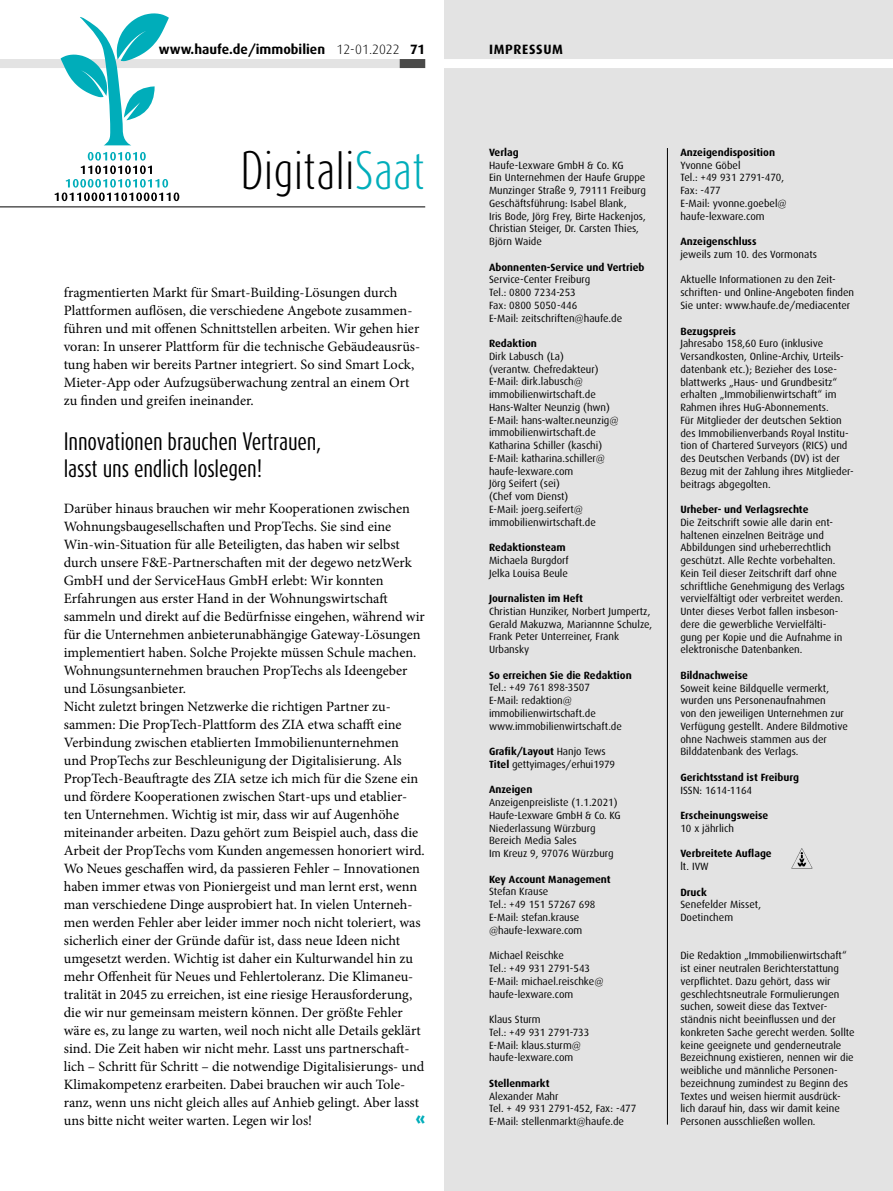
<style>
.page{position:relative;width:893px;height:1191px;background:#fff}
.page>*{position:absolute;margin:0;border:0;box-sizing:border-box;transform-origin:0 0}
.t1{font:300 45px "Dax Compact";color:#000}
.t2{font:21px/27px "Dax Compact";letter-spacing:-.01em;color:#000}
.t3{font:900 16.5px "Dax";color:#00adba}
.t4{font:14.25px/18px "Minion Pro";color:#000}
.t5{font:700 13.5px "Dax";color:#000}
.t6{font:700 13.5px "Dax";letter-spacing:.05em;color:#000}
.t7{font:10.5px/12.8px "Dax";color:#000}
.t8{font:700 10.5px "Dax";color:#000}
.s1{font-weight:300}
.s2{font-weight:700}
.s3{color:#00adba}
</style>
<div class="page">
<div style="left:444px;top:0;width:449px;height:1191px;background:#e3e3e3"></div>
<div style="left:0;top:59px;width:425px;height:9px;background:#e3e3e3"></div>
<div style="left:400px;top:59px;width:25px;height:9px;background:#4a4a49"></div>
<div style="left:441px;top:59px;width:452px;height:9px;background:#fff"></div>
<hr style="left:0;top:207px;width:425px;height:1px;background:#000">
<svg style="left:55px;top:152px;width:124px;height:49px"></svg>
<svg style="left:61px;top:13px;width:108px;height:132px"></svg>
<hr style="left:667px;top:148px;width:1px;height:976px;background:#000">
<img style="left:792px;top:848px;width:21px;height:21px">
<p class="t5" style="left:159px;top:41px;width:268px">www.haufe.de/immobilien <span class="s1">12-01.2022</span> 71</p>
<p class="t6" style="left:489px;top:41px;width:76px">IMPRESSUM</p>
<p class="t8" style="left:489px;top:146px;width:31px">Verlag</p>
<p class="t7" style="left:489px;top:159px;width:158px">Haufe-Lexware GmbH &amp; Co. KG<br>Ein Unternehmen der Haufe Gruppe<br>Munzinger Straße 9, 79111 Freiburg<br>Geschäftsführung: Isabel Blank,<br>Iris Bode, Jörg Frey, Birte Hackenjos,<br>Christian Steiger, Dr. Carsten Thies,<br>Björn Waide</p>
<p class="t8" style="left:489px;top:261px;width:157px">Abonnenten-Service und Vertrieb</p>
<p class="t7" style="left:489px;top:273px;width:135px">Service-Center Freiburg<br>Tel.: 0800 7234-253<br>Fax: 0800 5050-446<br>E-Mail: zeitschriften@haufe.de</p>
<p class="t8" style="left:489px;top:337px;width:49px">Redaktion</p>
<p class="t7" style="left:489px;top:350px;width:131px">Dirk Labusch (La)<br>(verantw. Chefredakteur)<br>E-Mail: dirk.labusch@ immobilienwirtschaft.de<br>Hans-Walter Neunzig (hwn)<br>E-Mail: hans-walter.neunzig@ immobilienwirtschaft.de<br>Katharina Schiller (kaschi)<br>E-Mail: katharina.schiller@ haufe-lexware.com<br>Jörg Seifert (sei)<br>(Chef vom Dienst)<br>E-Mail: joerg.seifert@ immobilienwirtschaft.de</p>
<p class="t8" style="left:489px;top:541px;width:78px">Redaktionsteam</p>
<p class="t7" style="left:489px;top:554px;width:81px">Michaela Burgdorf<br>Jelka Louisa Beule</p>
<p class="t8" style="left:489px;top:592px;width:95px">Journalisten im Heft</p>
<p class="t7" style="left:489px;top:605px;width:165px">Christian Hunziker, Norbert Jumpertz,<br>Gerald Makuzwa, Mariannne Schulze,<br>Frank Peter Unterreiner, Frank<br>Urbansky</p>
<p class="t8" style="left:489px;top:669px;width:144px">So erreichen Sie die Redaktion</p>
<p class="t7" style="left:489px;top:681px;width:134px">Tel.: +49 761 898-3507<br>E-Mail: redaktion@ immobilienwirtschaft.de www.immobilienwirtschaft.de</p>
<p class="t7" style="left:489px;top:745px;width:128px"><span class="s2">Grafik/Layout</span> Hanjo Tews<br><span class="s2">Titel</span> gettyimages/erhui1979</p>
<p class="t8" style="left:489px;top:783px;width:45px">Anzeigen</p>
<p class="t7" style="left:489px;top:796px;width:133px">Anzeigenpreisliste (1.1.2021)<br>Haufe-Lexware GmbH &amp; Co. KG<br>Niederlassung Würzburg<br>Bereich Media Sales<br>Im Kreuz 9, 97076 Würzburg</p>
<p class="t8" style="left:489px;top:873px;width:123px">Key Account Management</p>
<p class="t7" style="left:489px;top:885px;width:108px">Stefan Krause<br>Tel.: +49 151 57267 698<br>E-Mail: stefan.krause @haufe-lexware.com</p>
<p class="t7" style="left:489px;top:949px;width:116px">Michael Reischke<br>Tel.: +49 931 2791-543<br>E-Mail: michael.reischke@ haufe-lexware.com</p>
<p class="t7" style="left:489px;top:1013px;width:102px">Klaus Sturm<br>Tel.: +49 931 2791-733<br>E-Mail: klaus.sturm@ haufe-lexware.com</p>
<p class="t8" style="left:489px;top:1077px;width:62px">Stellenmarkt</p>
<p class="t7" style="left:489px;top:1089px;width:149px">Alexander Mahr<br>Tel. + 49 931 2791-452, Fax: -477<br>E-Mail: stellenmarkt@haufe.de</p>
<h1 class="t1" style="left:241px;top:141px;width:186px">Digitali<span class="s3">Saat</span></h1>
<p class="t8" style="left:680px;top:146px;width:96px">Anzeigendisposition</p>
<p class="t7" style="left:680px;top:159px;width:108px">Yvonne Göbel<br>Tel.: +49 931 2791-470,<br>Fax: -477<br>E-Mail: yvonne.goebel@ haufe-lexware.com</p>
<p class="t8" style="left:680px;top:235px;width:78px">Anzeigenschluss</p>
<p class="t7" style="left:680px;top:248px;width:138px">jeweils zum 10. des Vormonats</p>
<p class="t7" style="left:680px;top:273px;width:175px">Aktuelle Informationen zu den Zeit&shy;schriften- und Online-Angeboten finden<br>Sie unter: www.haufe.de/mediacenter</p>
<p class="t8" style="left:680px;top:325px;width:57px">Bezugspreis</p>
<p class="t7" style="left:680px;top:337px;width:174px">Jahresabo 158,60 Euro (inklusive Versandkosten, Online-Archiv, Urteils&shy;datenbank etc.); Bezieher des Lose&shy;blattwerks „Haus- und Grundbesitz“ erhalten „Immobilienwirtschaft“ im Rahmen ihres HuG-Abonnements.<br>Für Mitglieder der deutschen Sektion des Immobilienverbands Royal Institu&shy;tion of Chartered Surveyors (RICS) und des Deutschen Verbands (DV) ist der Bezug mit der Zahlung ihres Mitglieder&shy;beitrags abgegolten.</p>
<p class="t8" style="left:680px;top:503px;width:130px">Urheber- und Verlagsrechte</p>
<p class="t7" style="left:680px;top:516px;width:166px">Die Zeitschrift sowie alle darin ent&shy;haltenen einzelnen Beiträge und Abbildungen sind urheberrechtlich geschützt. Alle Rechte vorbehalten.<br>Kein Teil dieser Zeitschrift darf ohne schriftliche Genehmigung des Verlags vervielfältigt oder verbreitet werden.<br>Unter dieses Verbot fallen insbeson&shy;dere die gewerbliche Vervielfälti&shy;gung per Kopie und die Aufnahme in elektronische Datenbanken.</p>
<p class="t8" style="left:680px;top:669px;width:69px">Bildnachweise</p>
<p class="t7" style="left:680px;top:681px;width:169px">Soweit keine Bildquelle vermerkt, wurden uns Personenaufnahmen<br>von den jeweiligen Unternehmen zur Verfügung gestellt. Andere Bildmotive ohne Nachweis stammen aus der Bilddatenbank des Verlags.</p>
<p class="t8" style="left:680px;top:771px;width:120px">Gerichtsstand ist Freiburg</p>
<p class="t7" style="left:680px;top:783px;width:73px">ISSN: 1614-1164</p>
<p class="t8" style="left:680px;top:809px;width:90px">Erscheinungsweise</p>
<p class="t7" style="left:680px;top:822px;width:55px">10 x jährlich</p>
<p class="t8" style="left:680px;top:847px;width:93px">Verbreitete Auflage</p>
<p class="t7" style="left:680px;top:860px;width:30px">lt. IVW</p>
<p class="t8" style="left:680px;top:886px;width:28px">Druck</p>
<p class="t7" style="left:680px;top:898px;width:82px">Senefelder Misset,<br>Doetinchem</p>
<p class="t7" style="left:680px;top:949px;width:176px">Die Redaktion „Immobilienwirtschaft“ ist einer neutralen Berichterstattung verpflichtet. Dazu gehört, dass wir geschlechtsneutrale Formulierungen suchen, soweit diese das Textver&shy;ständnis nicht beeinflussen und der konkreten Sache gerecht werden. Sollte keine geeignete und genderneutrale Bezeichnung existieren, nennen wir die weibliche und männliche Personen&shy;bezeichnung zumindest zu Beginn des Textes und weisen hiermit ausdrück&shy;lich darauf hin, dass wir damit keine Personen ausschließen wollen.</p>
<p class="t4" style="left:64px;top:284px;width:358px">fragmentierten Markt für Smart-Building-Lösungen durch Plattformen auflösen, die verschiedene Angebote zusammen&shy;führen und mit offenen Schnittstellen arbeiten. Wir gehen hier voran: In unserer Plattform für die technische Gebäudeausrüs&shy;tung haben wir bereits Partner integriert. So sind Smart Lock, Mieter-App oder Aufzugsüberwachung zentral an einem Ort zu finden und greifen ineinander.</p>
<h2 class="t2" style="left:64px;top:428px;width:259px">Innovationen brauchen Vertrauen, lasst uns endlich loslegen!</h2>
<p class="t4" style="left:64px;top:500px;width:363px">Darüber hinaus brauchen wir mehr Kooperationen zwischen Wohnungsbaugesellschaften und PropTechs. Sie sind eine Win-win-Situation für alle Beteiligten, das haben wir selbst durch unsere F&amp;E-Partnerschaften mit der degewo netzWerk GmbH und der ServiceHaus GmbH erlebt: Wir konnten Erfahrungen aus erster Hand in der Wohnungswirtschaft sammeln und direkt auf die Bedürfnisse eingehen, während wir für die Unternehmen anbieterunabhängige Gateway-Lösungen implementiert haben. Solche Projekte müssen Schule machen.<br>Wohnungsunternehmen brauchen PropTechs als Ideengeber und Lösungsanbieter.<br>Nicht zuletzt bringen Netzwerke die richtigen Partner zu&shy;sammen: Die PropTech-Plattform des ZIA etwa schafft eine Verbindung zwischen etablierten Immobilienunternehmen und PropTechs zur Beschleunigung der Digitalisierung. Als PropTech-Beauftragte des ZIA setze ich mich für die Szene ein und fördere Kooperationen zwischen Start-ups und etablier&shy;ten Unternehmen. Wichtig ist mir, dass wir auf Augenhöhe miteinander arbeiten. Dazu gehört zum Beispiel auch, dass die Arbeit der PropTechs vom Kunden angemessen honoriert wird.<br>Wo Neues geschaffen wird, da passieren Fehler – Innovationen haben immer etwas von Pioniergeist und man lernt erst, wenn man verschiedene Dinge ausprobiert hat. In vielen Unterneh&shy;men werden Fehler aber leider immer noch nicht toleriert, was sicherlich einer der Gründe dafür ist, dass neue Ideen nicht umgesetzt werden. Wichtig ist daher ein Kulturwandel hin zu mehr Offenheit für Neues und Fehlertoleranz. Die Klimaneu&shy;tralität in 2045 zu erreichen, ist eine riesige Herausforderung, die wir nur gemeinsam meistern können. Der größte Fehler wäre es, zu lange zu warten, weil noch nicht alle Details geklärt sind. Die Zeit haben wir nicht mehr. Lasst uns partnerschaft&shy;lich – Schritt für Schritt – die notwendige Digitalisierungs- und Klimakompetenz erarbeiten. Dabei brauchen wir auch Tole&shy;ranz, wenn uns nicht gleich alles auf Anhieb gelingt. Aber lasst uns bitte nicht weiter warten. Legen wir los!</p>
<h3 class="t3" style="left:416px;top:1110px;width:11px">«</h3>
</div>
